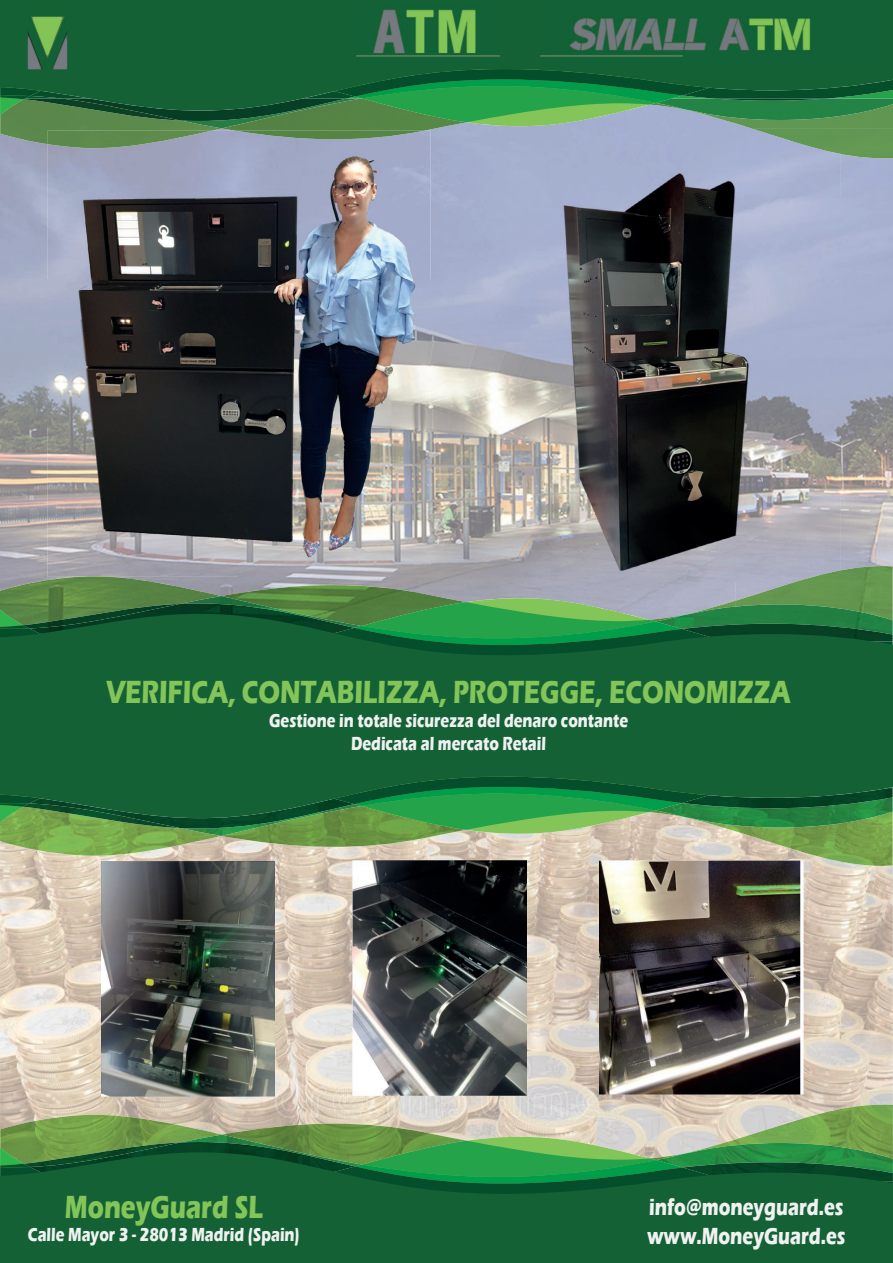
<style>
.page{position:relative;width:893px;height:1263px;background:#fff}
.page>*{position:absolute;margin:0;border:0;box-sizing:border-box;transform-origin:0 0}
.t1{font:700 33px "Eras ITC";color:#83c558;scale:.75 1}
.t2{font:700 24px/28.8px "Eras ITC";color:#f0f2f2;scale:.75 1}
.t3{font:700 19.5px/23.4px "Eras ITC";color:#f0f2f2;text-align:center;scale:.75 1}
</style>
<div class="page">
<img style="left:0;top:146px;width:47px;height:431px">
<img style="left:430px;top:146px;width:148px;height:150px">
<img style="left:840px;top:158px;width:53px;height:408px">
<img style="left:763px;top:197px;width:78px;height:296px">
<img style="left:430px;top:296px;width:120px;height:197px">
<img style="left:420px;top:493px;width:130px;height:85px">
<img style="left:763px;top:493px;width:78px;height:73px">
<img style="left:221px;top:577px;width:199px;height:1px">
<img style="left:210px;top:854px;width:52px;height:8px">
<img style="left:421px;top:854px;width:263px;height:32px">
<img style="left:841px;top:866px;width:52px;height:239px">
<img style="left:0;top:856px;width:104px;height:259px">
<img style="left:104px;top:856px;width:106px;height:6px">
<img style="left:262px;top:854px;width:105px;height:263px">
<img style="left:367px;top:854px;width:54px;height:7px">
<img style="left:788px;top:866px;width:53px;height:239px">
<img style="left:526px;top:886px;width:104px;height:231px">
<img style="left:104px;top:1096px;width:159px;height:21px">
<img style="left:367px;top:1095px;width:159px;height:22px">
<img style="left:630px;top:1094px;width:158px;height:23px">
<svg style="left:222px;top:1117px;width:463px;height:7px;background:#dbcfc0"></svg>
<img style="left:0;top:1115px;width:222px;height:28px">
<img style="left:685px;top:1105px;width:48px;height:29px">
<img style="left:222px;top:1124px;width:463px;height:10px">
<img style="left:181px;top:1134px;width:552px;height:9px">
<svg style="left:355px;top:1141px;width:327px;height:2px"></svg>
<svg style="left:733px;top:1105px;width:160px;height:38px;background:#96b477"></svg>
<img style="left:30px;top:1142px;width:325px;height:1px">
<svg style="left:0;top:1143px;width:893px;height:120px;background:#1c6a39"></svg>
<svg style="left:221px;top:847px;width:463px;height:7px;background:#dbcbba"></svg>
<img style="left:684px;top:836px;width:209px;height:30px">
<img style="left:0;top:841px;width:221px;height:15px">
<img style="left:221px;top:841px;width:463px;height:6px">
<img style="left:709px;top:828px;width:184px;height:8px">
<svg style="left:0;top:828px;width:709px;height:13px;background:#94b171"></svg>
<svg style="left:0;top:725px;width:893px;height:103px;background:#1e6c3a"></svg>
<svg style="left:221px;top:578px;width:514px;height:18px;background:#a5a5b2"></svg>
<img style="left:0;top:577px;width:221px;height:27px">
<img style="left:735px;top:566px;width:158px;height:30px">
<img style="left:221px;top:585px;width:463px;height:11px">
<img style="left:180px;top:596px;width:713px;height:8px">
<svg style="left:354px;top:602px;width:328px;height:2px"></svg>
<img style="left:29px;top:603px;width:325px;height:1px">
<svg style="left:0;top:604px;width:893px;height:121px;background:#1b6839"></svg>
<div style="left:0;top:129px;width:751px;height:17px;background:#a4aece"></div>
<img style="left:0;top:122px;width:222px;height:22px">
<img style="left:685px;top:122px;width:208px;height:7px">
<img style="left:751px;top:128px;width:142px;height:30px">
<img style="left:222px;top:122px;width:463px;height:9px">
<img style="left:181px;top:122px;width:180px;height:6px">
<svg style="left:0;top:120px;width:893px;height:2px;background:#679662"></svg>
<svg style="left:0;top:0;width:893px;height:120px;background:#1e6d3c"></svg>
<img style="left:56px;top:16px;width:8px;height:20px">
<img style="left:59px;top:31px;width:8px;height:21px">
<img style="left:28px;top:31px;width:1px;height:38px">
<img style="left:31px;top:16px;width:8px;height:22px">
<img style="left:550px;top:151px;width:213px;height:430px">
<img style="left:599px;top:861px;width:205px;height:233px">
<img style="left:352px;top:861px;width:175px;height:234px">
<img style="left:102px;top:862px;width:173px;height:234px">
<img style="left:47px;top:131px;width:383px;height:446px">
<img style="left:77px;top:576px;width:35px;height:1px">
<img style="left:47px;top:131px;width:165px;height:17px">
<img style="left:236px;top:131px;width:188px;height:8px">
<img style="left:357px;top:5px;width:143px;height:59px">
<img style="left:540px;top:5px;width:342px;height:59px">
<h1 class="t1" style="left:106px;top:673px;width:914px">VERIFICA, CONTABILIZZA, PROTEGGE, ECONOMIZZA</h1>
<p class="t3" style="left:269px;top:708px;width:480px">Gestione in totale sicurezza del denaro contante<br>Dedicata al mercato Retail</p>
<h1 class="t1" style="left:65px;top:1188px;width:266px">MoneyGuard SL</h1>
<p class="t3" style="left:28px;top:1223px;width:364px">Calle Mayor 3 - 28013 Madrid (Spain)</p>
<p class="t2" style="left:647px;top:1192px;width:266px">info@moneyguard.es www.MoneyGuard.es</p>
</div>
